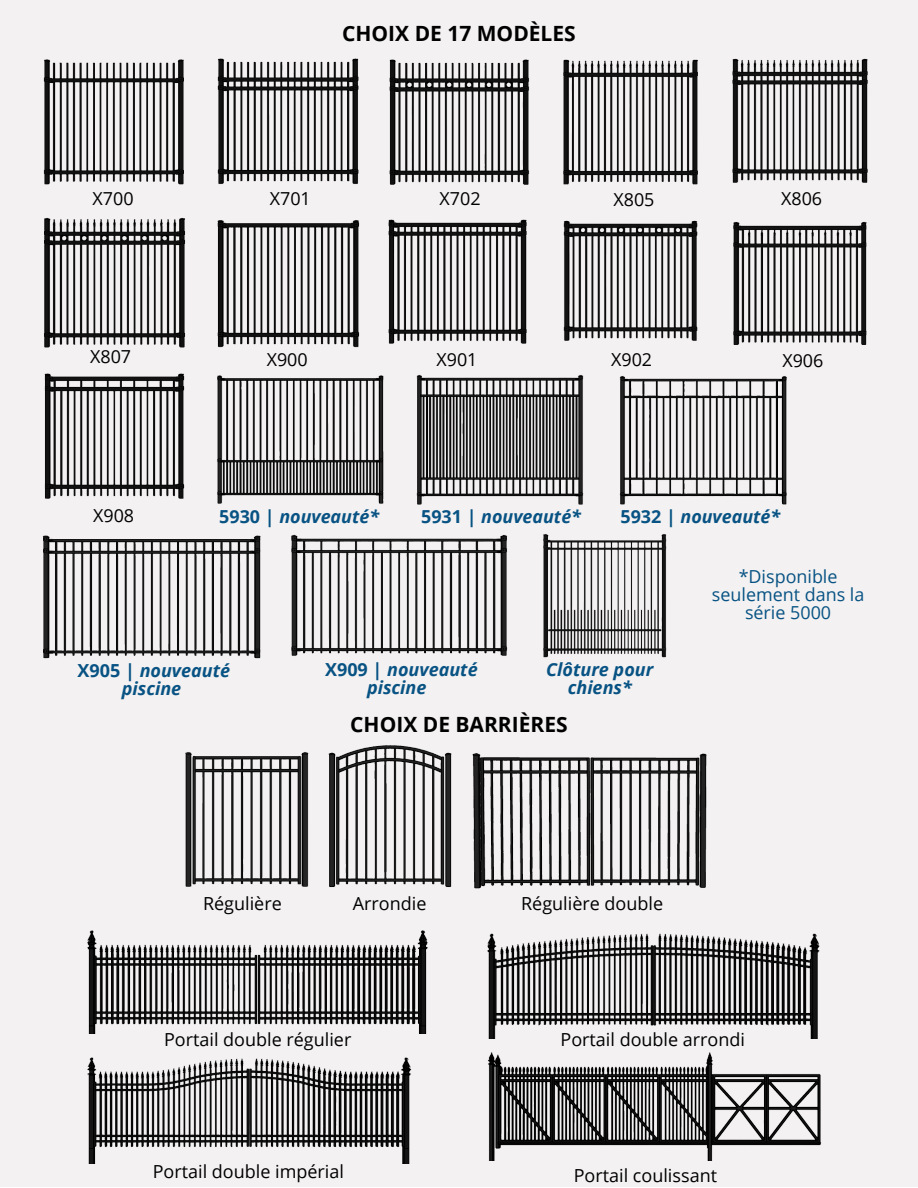
<style>
.page{position:relative;width:918px;height:1188px;background:#fff}
.page>*{position:absolute;margin:0;border:0;box-sizing:border-box;transform-origin:0 0}
.t1{font:700 21px "Open Sans";color:#000}
.t2{font:18px "Open Sans";color:#000}
.t3{font:italic 700 18px/18px "Open Sans";color:#085384;text-align:center}
.t4{font:italic 700 17.85px "Open Sans";color:#085384}
.t5{font:17.85px "Open Sans";color:#000}
.t6{font:17.85px/18px "Open Sans";color:#085384;text-align:center}
.s1{font-style:normal}
</style>
<div class="page">
<div style="left:0;top:0;width:918px;height:1187px;background:#efeded"></div>
<img style="left:733px;top:222px;width:134px;height:123px">
<img style="left:44px;top:373px;width:141px;height:126px">
<img style="left:563px;top:220px;width:135px;height:121px">
<img style="left:388px;top:219px;width:139px;height:125px">
<img style="left:732px;top:58px;width:136px;height:125px">
<img style="left:44px;top:218px;width:141px;height:130px">
<img style="left:563px;top:59px;width:135px;height:126px">
<img style="left:389px;top:59px;width:140px;height:126px">
<img style="left:217px;top:58px;width:142px;height:126px">
<img style="left:43px;top:59px;width:141px;height:126px">
<img style="left:487px;top:933px;width:333px;height:105px">
<img style="left:217px;top:220px;width:142px;height:128px">
<img style="left:619px;top:376px;width:168px;height:129px">
<img style="left:217px;top:375px;width:167px;height:129px">
<img style="left:416px;top:375px;width:168px;height:130px">
<img style="left:185px;top:752px;width:124px;height:135px">
<img style="left:328px;top:745px;width:124px;height:142px">
<img style="left:472px;top:753px;width:235px;height:136px">
<img style="left:87px;top:1057px;width:324px;height:106px">
<img style="left:87px;top:930px;width:341px;height:104px">
<img style="left:42px;top:535px;width:219px;height:124px">
<img style="left:291px;top:535px;width:217px;height:121px">
<img style="left:543px;top:534px;width:124px;height:124px">
<img style="left:488px;top:1052px;width:333px;height:109px">
<h4 class="t1" style="left:342px;top:19px;width:235px">CHOIX DE 17 MODÈLES</h4>
<p class="t5" style="left:93px;top:186px;width:43px">X700</p>
<h2 class="t5" style="left:270px;top:186px;width:43px">X701</h2>
<h2 class="t5" style="left:440px;top:186px;width:43px">X702</h2>
<h2 class="t5" style="left:613px;top:187px;width:43px">X805</h2>
<p class="t5" style="left:781px;top:186px;width:43px">X806</p>
<p class="t5" style="left:90px;top:344px;width:43px">X807</p>
<p class="t5" style="left:267px;top:347px;width:43px">X900</p>
<p class="t5" style="left:436px;top:347px;width:43px">X901</p>
<p class="t5" style="left:611px;top:347px;width:43px">X902</p>
<p class="t5" style="left:782px;top:348px;width:43px">X906</p>
<p class="t5" style="left:93px;top:503px;width:43px">X908</p>
<h3 class="t4" style="left:219px;top:504px;width:161px"><span class="s1">5930 |</span> nouveauté*</h3>
<h4 class="t4" style="left:421px;top:504px;width:161px"><span class="s1">5931 |</span> nouveauté*</h4>
<p class="t4" style="left:620px;top:504px;width:161px"><span class="s1">5932 |</span> nouveauté*</p>
<p class="t6" style="left:712px;top:567px;width:154px">*Disponible seulement dans la série 5000</p>
<p class="t3" style="left:78px;top:661px;width:154px"><span class="s1">X905 |</span> nouveauté piscine</p>
<h4 class="t3" style="left:325px;top:660px;width:154px"><span class="s1">X909 |</span> nouveauté piscine</h4>
<p class="t3" style="left:546px;top:660px;width:108px">Clôture pour chiens*</p>
<p class="t1" style="left:350px;top:709px;width:219px">CHOIX DE BARRIÈRES</p>
<p class="t2" style="left:203px;top:891px;width:80px">Régulière</p>
<h4 class="t2" style="left:353px;top:891px;width:75px">Arrondie</h4>
<h1 class="t2" style="left:521px;top:891px;width:143px">Régulière double</h1>
<h4 class="t2" style="left:164px;top:1027px;width:189px">Portail double régulier</h4>
<h4 class="t2" style="left:561px;top:1027px;width:186px">Portail double arrondi</h4>
<p class="t2" style="left:153px;top:1159px;width:193px">Portail double impérial</p>
<p class="t2" style="left:574px;top:1163px;width:145px">Portail coulissant</p>
</div>
